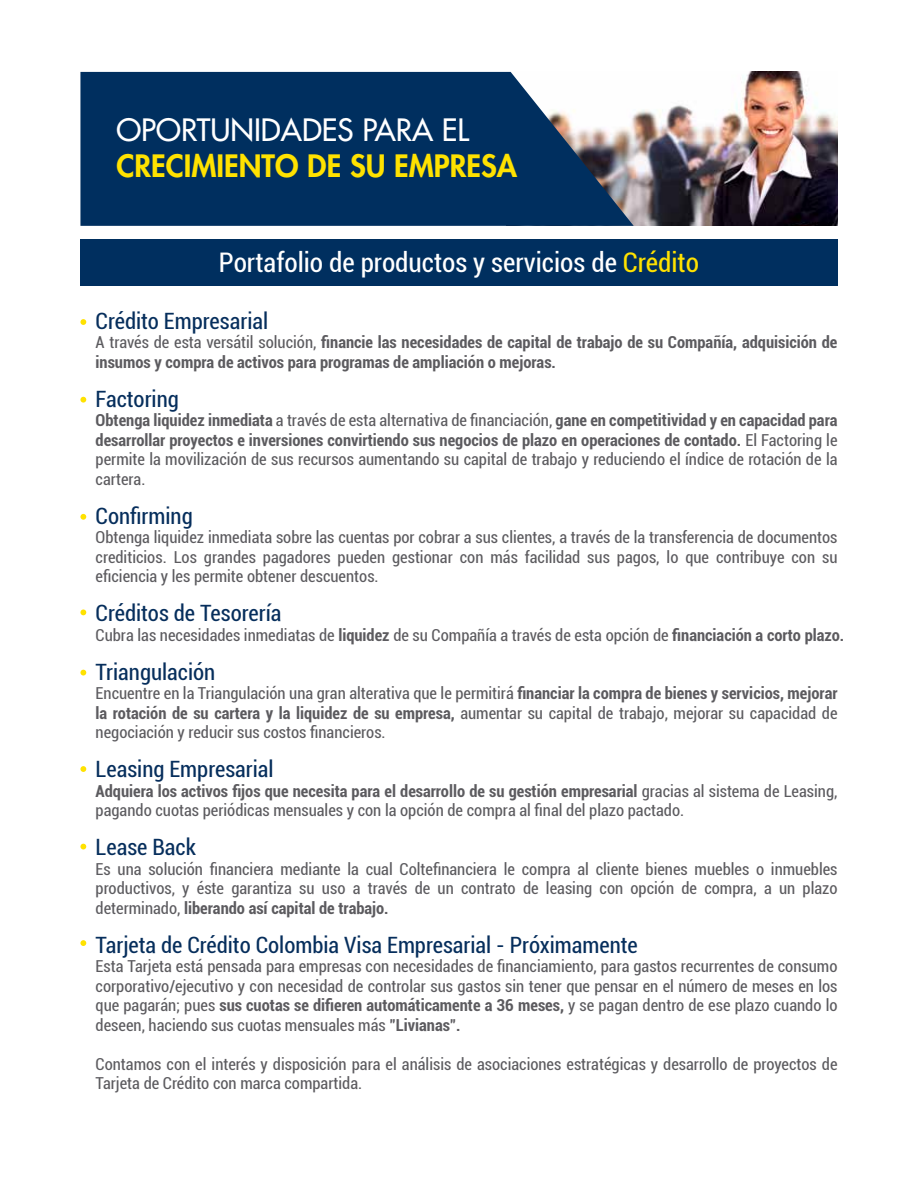
<style>
.page{position:relative;width:918px;height:1188px;background:#fff}
.page>*{position:absolute;margin:0;border:0;box-sizing:border-box;transform-origin:0 0}
.t1{font:800 30px "Futura Std";color:#ffe200}
.t2{font:500 30px "Futura Std";color:#fff}
.t3{font:condensed 27px "Roboto";color:#fff}
.t4{font:condensed 22.5px "Roboto";color:#062e5c}
.t5{font:condensed 16.5px/19.5px "Roboto";color:#5c5b5f;text-align:justify}
.t6{font:700 condensed 16.5px/19.5px "Roboto";color:#5c5b5f}
.s1{color:#ffe200}
.s2{font-weight:400}
.s3{font-weight:700}
</style>
<div class="page">
<svg style="left:80px;top:319px;width:6px;height:6px"></svg>
<svg style="left:80px;top:397px;width:6px;height:6px"></svg>
<svg style="left:80px;top:514px;width:6px;height:6px"></svg>
<svg style="left:80px;top:610px;width:6px;height:5px"></svg>
<svg style="left:80px;top:670px;width:6px;height:6px"></svg>
<svg style="left:80px;top:766px;width:6px;height:6px"></svg>
<svg style="left:80px;top:844px;width:6px;height:6px"></svg>
<svg style="left:80px;top:940px;width:6px;height:6px"></svg>
<div style="left:80px;top:239px;width:758px;height:47px;background:#002f5f"></div>
<img style="left:634px;top:72px;width:204px;height:154px">
<svg style="left:80px;top:72px;width:554px;height:154px;background:#18416b"></svg>
<h1 class="t2" style="left:116px;top:111px;width:354px">OPORTUNIDADES PARA EL</h1>
<h1 class="t1" style="left:116px;top:147px;width:402px">CRECIMIENTO DE SU EMPRESA</h1>
<h2 class="t3" style="left:219px;top:243px;width:482px">Portafolio de productos y servicios de <span class="s1">Crédito</span></h2>
<h3 class="t4" style="left:96px;top:305px;width:174px">Crédito Empresarial</h3>
<p class="t6" style="left:96px;top:332px;width:743px"><span class="s2">A través de esta versátil solución,</span> financie las necesidades de capital de trabajo de su Compañía, adquisición de insumos y compra de activos para programas de ampliación o mejoras.</p>
<h3 class="t4" style="left:96px;top:383px;width:85px">Factoring</h3>
<p class="t5" style="left:96px;top:410px;width:743px"><span class="s3">Obtenga liquidez inmediata</span> a través de esta alternativa de financiación, <span class="s3">gane en competitividad y en capacidad para desarrollar proyectos e inversiones convirtiendo sus negocios de plazo en operaciones de contado.</span> El Factoring le permite la movilización de sus recursos aumentando su capital de trabajo y reduciendo el índice de rotación de la cartera.</p>
<h3 class="t4" style="left:96px;top:500px;width:99px">Confirming</h3>
<p class="t5" style="left:96px;top:527px;width:743px">Obtenga liquidez inmediata sobre las cuentas por cobrar a sus clientes, a través de la transferencia de documentos crediticios. Los grandes pagadores pueden gestionar con más facilidad sus pagos, lo que contribuye con su eficiencia y les permite obtener descuentos.</p>
<h3 class="t4" style="left:96px;top:598px;width:187px">Créditos de Tesorería</h3>
<p class="t5" style="left:96px;top:625px;width:750px">Cubra las necesidades inmediatas de <span class="s3">liquidez</span> de su Compañía a través de esta opción de <span class="s3">financiación a corto plazo.</span></p>
<h3 class="t4" style="left:96px;top:656px;width:121px">Triangulación</h3>
<p class="t5" style="left:96px;top:683px;width:743px">Encuentre en la Triangulación una gran alterativa que le permitirá <span class="s3">financiar la compra de bienes y servicios, mejorar la rotación de su cartera y la liquidez de su empresa,</span> aumentar su capital de trabajo, mejorar su capacidad de negociación y reducir sus costos financieros.</p>
<h3 class="t4" style="left:96px;top:754px;width:180px">Leasing Empresarial</h3>
<p class="t5" style="left:96px;top:781px;width:743px"><span class="s3">Adquiera los activos fijos que necesita para el desarrollo de su gestión empresarial</span> gracias al sistema de Leasing, pagando cuotas periódicas mensuales y con la opción de compra al final del plazo pactado.</p>
<h3 class="t4" style="left:96px;top:832px;width:102px">Lease Back</h3>
<p class="t5" style="left:96px;top:859px;width:743px">Es una solución financiera mediante la cual Coltefinanciera le compra al cliente bienes muebles o inmuebles productivos, y éste garantiza su uso a través de un contrato de leasing con opción de compra, a un plazo determinado, <span class="s3">liberando así capital de trabajo.</span></p>
<h3 class="t4" style="left:96px;top:929px;width:544px">Tarjeta de Crédito Colombia Visa Empresarial - Próximamente</h3>
<p class="t5" style="left:96px;top:956px;width:743px">Esta Tarjeta está pensada para empresas con necesidades de financiamiento, para gastos recurrentes de consumo corporativo/ejecutivo y con necesidad de controlar sus gastos sin tener que pensar en el número de meses en los que pagarán; pues <span class="s3">sus cuotas se difieren automáticamente a 36 meses,</span> y se pagan dentro de ese plazo cuando lo deseen, haciendo sus cuotas mensuales más <span class="s3">"Livianas".</span></p>
<p class="t5" style="left:96px;top:1054px;width:743px">Contamos con el interés y disposición para el análisis de asociaciones estratégicas y desarrollo de proyectos de<br>Tarjeta de Crédito con marca compartida.</p>
</div>
